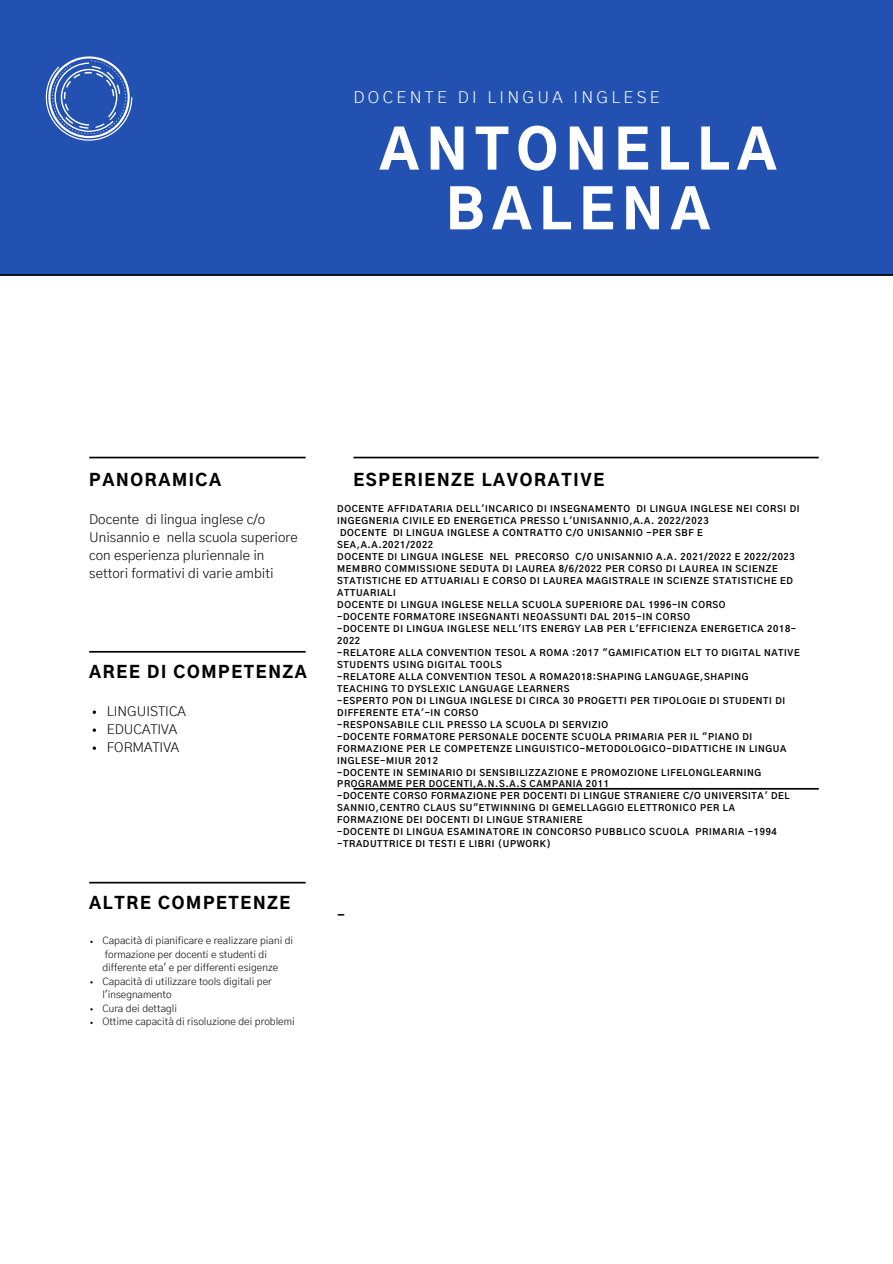
<style>
.page{position:relative;width:893px;height:1264px;background:#fff}
.page>*{position:absolute;margin:0;border:0;box-sizing:border-box;transform-origin:0 0}
.t1{font:900 53.85px/59.7px "Gothic A1";letter-spacing:.14em;color:#fff;text-align:center}
.t2{font:900 16.5px "Gothic A1";letter-spacing:.1em;color:#000}
.t3{font:300 16.5px "Gothic A1";letter-spacing:.205em;color:#fff}
.t4{font:300 13.5px/18px "Gothic A1";color:#000}
.t5{font:700 13.5px "Gothic A1";color:#000}
.t6{font:300 10.05px/13.5px "Gothic A1";color:#000}
.t7{font:700 9px/12px "Gothic A1";letter-spacing:.07em;color:#000}
</style>
<div class="page">
<div style="left:0;top:0;width:892px;height:275px;background:#2251b2"></div>
<svg style="left:353px;top:456px;width:465px;height:2px"></svg>
<svg style="left:0;top:274px;width:892px;height:2px;background:#11151e"></svg>
<svg style="left:89px;top:456px;width:216px;height:2px"></svg>
<svg style="left:89px;top:881px;width:216px;height:2px"></svg>
<svg style="left:89px;top:651px;width:216px;height:1px"></svg>
<svg style="left:353px;top:788px;width:465px;height:1px"></svg>
<svg style="left:93px;top:710px;width:3px;height:4px"></svg>
<svg style="left:93px;top:728px;width:3px;height:4px"></svg>
<svg style="left:93px;top:746px;width:3px;height:4px"></svg>
<svg style="left:46px;top:56px;width:86px;height:85px"></svg>
<p class="t3" style="left:353px;top:90px;width:308px">DOCENTE DI LINGUA INGLESE</p>
<p class="t1" style="left:379px;top:124px;width:398px">ANTONELLA<br>BALENA</p>
<p class="t2" style="left:89px;top:473px;width:133px">PANORAMICA</p>
<p class="t4" style="left:89px;top:511px;width:210px">Docente di lingua inglese c/o<br>Unisannio e nella scuola superiore con esperienza pluriennale in settori formativi di varie ambiti</p>
<p class="t2" style="left:89px;top:665px;width:219px">AREE DI COMPETENZA</p>
<p class="t4" style="left:107px;top:703px;width:80px">LINGUISTICA</p>
<p class="t4" style="left:107px;top:721px;width:72px">EDUCATIVA</p>
<p class="t4" style="left:107px;top:739px;width:74px">FORMATIVA</p>
<p class="t2" style="left:89px;top:896px;width:203px">ALTRE COMPETENZE</p>
<p class="t6" style="left:102px;top:934px;width:192px">Capacità di pianificare e realizzare piani di formazione per docenti e studenti di differente eta' e per differenti esigenze</p>
<p class="t6" style="left:102px;top:974px;width:171px">Capacità di utilizzare tools digitali per l'insegnamento</p>
<p class="t6" style="left:102px;top:1001px;width:76px">Cura dei dettagli</p>
<p class="t6" style="left:102px;top:1015px;width:194px">Ottime capacità di risoluzione dei problemi</p>
<p class="t2" style="left:353px;top:473px;width:252px">ESPERIENZE LAVORATIVE</p>
<p class="t7" style="left:337px;top:503px;width:463px">DOCENTE AFFIDATARIA DELL'INCARICO DI INSEGNAMENTO DI LINGUA INGLESE NEI CORSI DI<br>INGEGNERIA CIVILE ED ENERGETICA PRESSO L'UNISANNIO,A.A. 2022/2023</p>
<p class="t7" style="left:337px;top:527px;width:367px;text-indent:3px">DOCENTE DI LINGUA INGLESE A CONTRATTO C/O UNISANNIO -PER SBF E<br>SEA,A.A.2021/2022</p>
<p class="t7" style="left:337px;top:551px;width:459px">DOCENTE DI LINGUA INGLESE NEL PRECORSO C/O UNISANNIO A.A. 2021/2022 E 2022/2023</p>
<p class="t7" style="left:337px;top:563px;width:457px">MEMBRO COMMISSIONE SEDUTA DI LAUREA 8/6/2022 PER CORSO DI LAUREA IN SCIENZE<br>STATISTICHE ED ATTUARIALI E CORSO DI LAUREA MAGISTRALE IN SCIENZE STATISTICHE ED<br>ATTUARIALI</p>
<p class="t7" style="left:337px;top:599px;width:390px">DOCENTE DI LINGUA INGLESE NELLA SCUOLA SUPERIORE DAL 1996-IN CORSO</p>
<p class="t7" style="left:337px;top:611px;width:354px">-DOCENTE FORMATORE INSEGNANTI NEOASSUNTI DAL 2015-IN CORSO</p>
<p class="t7" style="left:337px;top:623px;width:460px">-DOCENTE DI LINGUA INGLESE NELL'ITS ENERGY LAB PER L'EFFICIENZA ENERGETICA 2018-<br>2022</p>
<p class="t7" style="left:337px;top:647px;width:464px">-RELATORE ALLA CONVENTION TESOL A ROMA :2017 "GAMIFICATION ELT TO DIGITAL NATIVE<br>STUDENTS USING DIGITAL TOOLS</p>
<p class="t7" style="left:337px;top:671px;width:413px">-RELATORE ALLA CONVENTION TESOL A ROMA2018:SHAPING LANGUAGE,SHAPING<br>TEACHING TO DYSLEXIC LANGUAGE LEARNERS</p>
<p class="t7" style="left:337px;top:695px;width:449px">-ESPERTO PON DI LINGUA INGLESE DI CIRCA 30 PROGETTI PER TIPOLOGIE DI STUDENTI DI<br>DIFFERENTE ETA'-IN CORSO</p>
<p class="t7" style="left:337px;top:718px;width:272px">-RESPONSABILE CLIL PRESSO LA SCUOLA DI SERVIZIO</p>
<p class="t7" style="left:337px;top:730px;width:450px">-DOCENTE FORMATORE PERSONALE DOCENTE SCUOLA PRIMARIA PER IL "PIANO DI<br>FORMAZIONE PER LE COMPETENZE LINGUISTICO-METODOLOGICO-DIDATTICHE IN LINGUA<br>INGLESE-MIUR 2012</p>
<p class="t7" style="left:337px;top:766px;width:425px">-DOCENTE IN SEMINARIO DI SENSIBILIZZAZIONE E PROMOZIONE LIFELONGLEARNING<br>PROGRAMME PER DOCENTI,A.N.S.A.S CAMPANIA 2011</p>
<p class="t7" style="left:337px;top:790px;width:454px">-DOCENTE CORSO FORMAZIONE PER DOCENTI DI LINGUE STRANIERE C/O UNIVERSITA' DEL<br>SANNIO,CENTRO CLAUS SU"ETWINNING DI GEMELLAGGIO ELETTRONICO PER LA<br>FORMAZIONE DEI DOCENTI DI LINGUE STRANIERE</p>
<p class="t7" style="left:337px;top:826px;width:441px">-DOCENTE DI LINGUA ESAMINATORE IN CONCORSO PUBBLICO SCUOLA PRIMARIA -1994</p>
<p class="t7" style="left:337px;top:838px;width:215px">-TRADUTTRICE DI TESTI E LIBRI (UPWORK)</p>
<p class="t5" style="left:337px;top:909px;width:9px">-</p>
</div>
